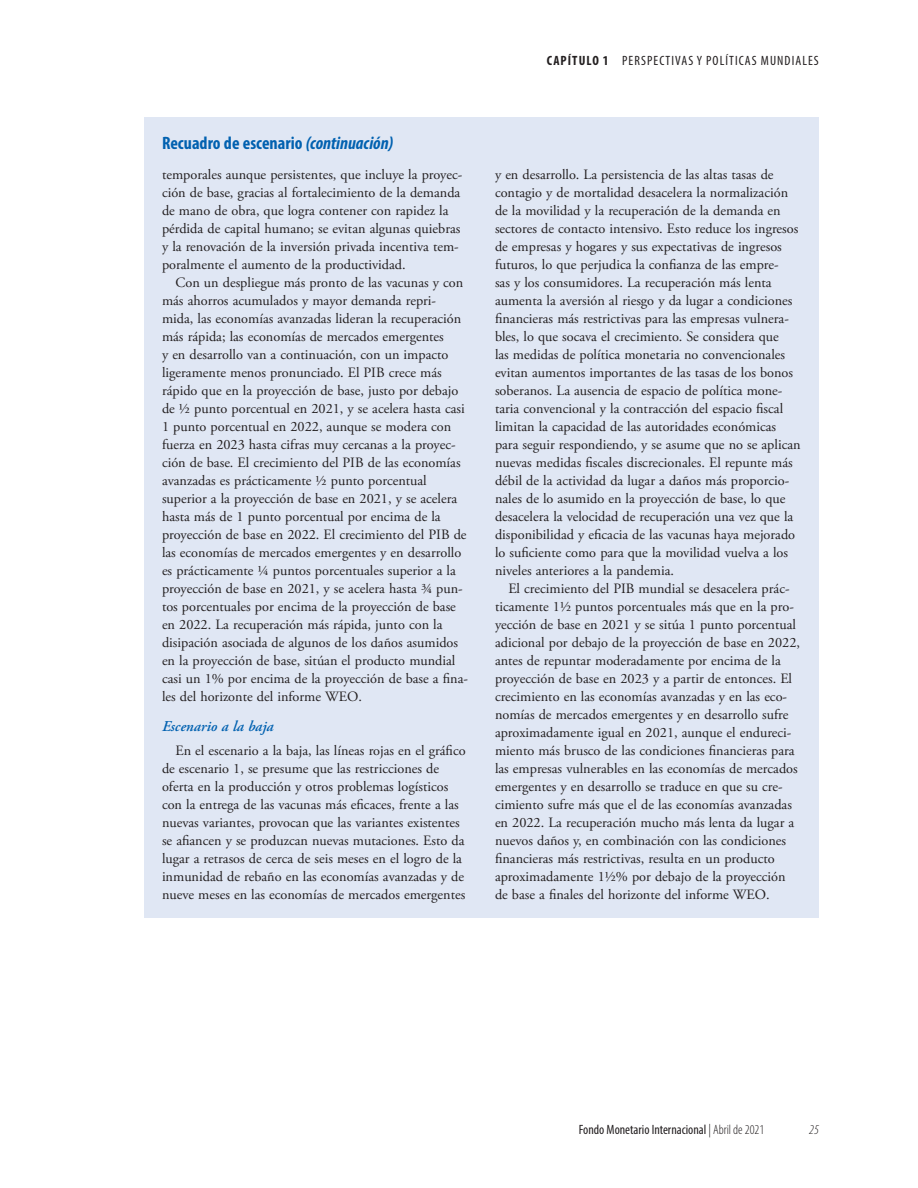
<style>
.page{position:relative;width:918px;height:1188px;background:#fff}
.page>*{position:absolute;margin:0;border:0;box-sizing:border-box;transform-origin:0 0}
.Box_Title_continued{font:700 condensed 18px "Myriad Pro";color:#0161b0}
.Box_A_Head{font:italic 600 15px "Adobe Garamond Pro";color:#0161b0}
.Box_Normal{font:14.25px/18px "Adobe Garamond Pro";color:#231f20}
.t1{font:condensed 13.5px "Myriad Pro";letter-spacing:.08em;color:#231f20}
.t2{font:condensed 13.5px "Myriad Pro";color:#231f20}
.t3{font:italic 300 condensed 13.5px "Myriad Pro";color:#231f20}
.s1{font-weight:700}
.s2{font-style:italic}
.s3{font-weight:300}
</style>
<div class="page">
<div style="left:144px;top:117px;width:675px;height:800px;background:#e0e7f4"></div>
<p class="t1" style="left:547px;top:52px;width:274px"><span class="s1">CAPÍTULO 1</span> PERSPECTIVAS Y POLÍTICAS MUNDIALES</p>
<p class="Box_Title_continued" style="left:162px;top:131px;width:233px">Recuadro de escenario <span class="s2">(continuación)</span></p>
<p class="Box_Normal" style="left:162px;top:165px;width:302px">temporales aunque persistentes, que incluye la proyec‑ ción de base, gracias al fortalecimiento de la demanda de mano de obra, que logra contener con rapidez la pérdida de capital humano; se evitan algunas quiebras y la renovación de la inversión privada incentiva tem‑ poralmente el aumento de la productividad.</p>
<p class="Box_Normal" style="left:162px;top:273px;width:308px;text-indent:14px">Con un despliegue más pronto de las vacunas y con más ahorros acumulados y mayor demanda repri‑ mida, las economías avanzadas lideran la recuperación más rápida; las economías de mercados emergentes<br>y en desarrollo van a continuación, con un impacto ligeramente menos pronunciado. El PIB crece más rápido que en la proyección de base, justo por debajo de ½ punto porcentual en 2021, y se acelera hasta casi 1 punto porcentual en 2022, aunque se modera con fuerza en 2023 hasta cifras muy cercanas a la proyec‑ ción de base. El crecimiento del PIB de las economías avanzadas es prácticamente ½ punto porcentual superior a la proyección de base en 2021, y se acelera hasta más de 1 punto porcentual por encima de la proyección de base en 2022. El crecimiento del PIB de las economías de mercados emergentes y en desarrollo es prácticamente ¼ puntos porcentuales superior a la proyección de base en 2021, y se acelera hasta ¾ pun‑ tos porcentuales por encima de la proyección de base en 2022. La recuperación más rápida, junto con la disipación asociada de algunos de los daños asumidos en la proyección de base, sitúan el producto mundial casi un 1% por encima de la proyección de base a fina‑ les del horizonte del informe WEO.</p>
<p class="Box_A_Head" style="left:162px;top:717px;width:113px">Escenario a la baja</p>
<p class="Box_Normal" style="left:162px;top:741px;width:305px;text-indent:14px">En el escenario a la baja, las líneas rojas en el gráfico de escenario 1, se presume que las restricciones de oferta en la producción y otros problemas logísticos con la entrega de las vacunas más eficaces, frente a las nuevas variantes, provocan que las variantes existentes se afiancen y se produzcan nuevas mutaciones. Esto da lugar a retrasos de cerca de seis meses en el logro de la inmunidad de rebaño en las economías avanzadas y de nueve meses en las economías de mercados emergentes</p>
<p class="Box_Normal" style="left:495px;top:165px;width:307px">y en desarrollo. La persistencia de las altas tasas de contagio y de mortalidad desacelera la normalización de la movilidad y la recuperación de la demanda en sectores de contacto intensivo. Esto reduce los ingresos de empresas y hogares y sus expectativas de ingresos futuros, lo que perjudica la confianza de las empre‑<br>sas y los consumidores. La recuperación más lenta aumenta la aversión al riesgo y da lugar a condiciones financieras más restrictivas para las empresas vulnera‑ bles, lo que socava el crecimiento. Se considera que<br>las medidas de política monetaria no convencionales evitan aumentos importantes de las tasas de los bonos soberanos. La ausencia de espacio de política mone‑ taria convencional y la contracción del espacio fiscal limitan la capacidad de las autoridades económicas para seguir respondiendo, y se asume que no se aplican nuevas medidas fiscales discrecionales. El repunte más débil de la actividad da lugar a daños más proporcio‑ nales de lo asumido en la proyección de base, lo que desacelera la velocidad de recuperación una vez que la disponibilidad y eficacia de las vacunas haya mejorado lo suficiente como para que la movilidad vuelva a los niveles anteriores a la pandemia.</p>
<p class="Box_Normal" style="left:495px;top:579px;width:307px;text-indent:14px">El crecimiento del PIB mundial se desacelera prác‑ ticamente 1½ puntos porcentuales más que en la pro‑ yección de base en 2021 y se sitúa 1 punto porcentual adicional por debajo de la proyección de base en 2022, antes de repuntar moderadamente por encima de la proyección de base en 2023 y a partir de entonces. El crecimiento en las economías avanzadas y en las eco‑ nomías de mercados emergentes y en desarrollo sufre aproximadamente igual en 2021, aunque el endureci‑ miento más brusco de las condiciones financieras para las empresas vulnerables en las economías de mercados emergentes y en desarrollo se traduce en que su cre‑ cimiento sufre más que el de las economías avanzadas en 2022. La recuperación mucho más lenta da lugar a nuevos daños y, en combinación con las condiciones financieras más restrictivas, resulta en un producto aproximadamente 1½% por debajo de la proyección de base a finales del horizonte del informe WEO.</p>
<p class="t2" style="left:579px;top:1121px;width:187px">Fondo Monetario Internacional <span class="s3">| Abril de 2021</span></p>
<p class="t3" style="left:809px;top:1122px;width:11px">25</p>
</div>
